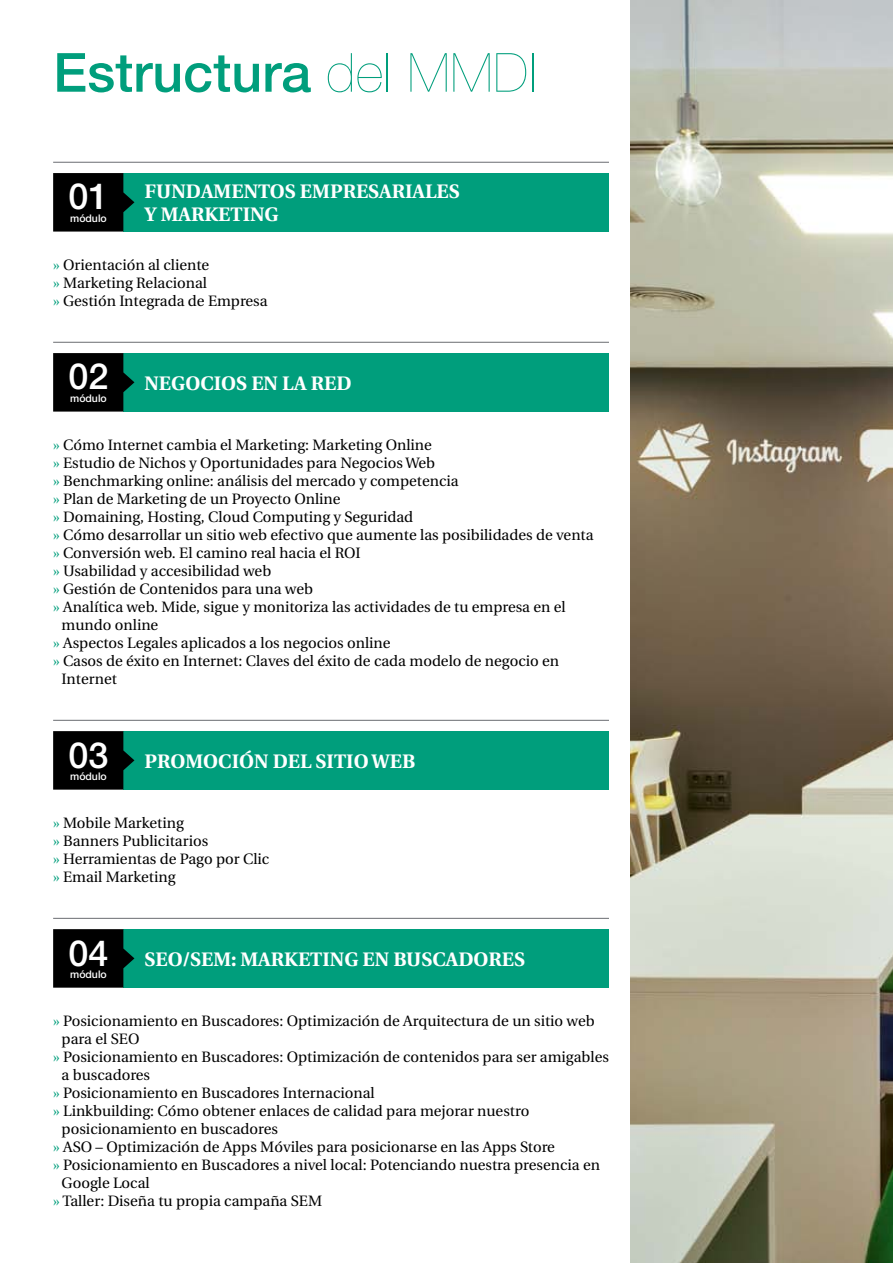
<style>
.page{position:relative;width:893px;height:1263px;background:#fff}
.page>*{position:absolute;margin:0;border:0;box-sizing:border-box;transform-origin:0 0}
.t1{font:500 54px "Helvetica Neue LT Std";color:#009e7c}
.t2{font:500 36px "Helvetica Neue LT Std";color:#fff}
.t3{font:700 19.5px/23.4px "Utopia";color:#fff}
.t4{font:15px/18px "Utopia";color:#000}
.t5{font:500 10.5px "Helvetica Neue LT Std";color:#fff}
.s1{font-weight:200}
.s2{color:#009e7c}
.s3{font-family:"Helvetica Neue LT Std";font-weight:500;font-size:36px}
</style>
<div class="page">
<div style="left:123px;top:731px;width:486px;height:59px;background:#009e7c"></div>
<svg style="left:53px;top:731px;width:81px;height:59px;background:#02130f"></svg>
<div style="left:123px;top:929px;width:486px;height:59px;background:#009e7c"></div>
<svg style="left:53px;top:929px;width:81px;height:59px;background:#02130f"></svg>
<div style="left:123px;top:353px;width:486px;height:59px;background:#009e7c"></div>
<svg style="left:53px;top:353px;width:81px;height:59px;background:#02130f"></svg>
<hr style="left:53px;top:162px;width:556px;height:1px;background:#6a6c71">
<hr style="left:53px;top:342px;width:556px;height:1px;background:#6a6c71">
<hr style="left:53px;top:720px;width:556px;height:1px;background:#6a6c71">
<hr style="left:53px;top:918px;width:556px;height:1px;background:#6a6c71">
<img style="left:630px;top:0;width:263px;height:1263px">
<div style="left:123px;top:173px;width:486px;height:59px;background:#009e7c"></div>
<svg style="left:53px;top:173px;width:81px;height:59px;background:#02130f"></svg>
<h1 class="t1" style="left:53px;top:40px;width:484px">Estructura <span class="s1">del MMDI</span></h1>
<h2 class="t2" style="left:68px;top:175px;width:42px">01</h2>
<p class="t5" style="left:70px;top:211px;width:38px">módulo</p>
<h3 class="t3" style="left:145px;top:180px;width:317px">FUNDAMENTOS EMPRESARIALES<br>Y MARKETING</h3>
<p class="t4" style="left:53px;top:256px;width:216px"><span class="s2">»</span> Orientación al cliente<br><span class="s2">»</span> Marketing Relacional<br><span class="s2">»</span> Gestión Integrada de Empresa</p>
<h3 class="t3" style="left:68px;top:371px;width:285px"><span class="s3">02</span> NEGOCIOS EN LA RED</h3>
<p class="t5" style="left:70px;top:391px;width:38px">módulo</p>
<p class="t4" style="left:53px;top:436px;width:380px"><span class="s2">»</span> Cómo Internet cambia el Marketing: Marketing Online</p>
<p class="t4" style="left:53px;top:454px;width:384px"><span class="s2">»</span> Estudio de Nichos y Oportunidades para Negocios Web</p>
<p class="t4" style="left:53px;top:472px;width:407px"><span class="s2">»</span> Benchmarking online: análisis del mercado y competencia</p>
<p class="t4" style="left:53px;top:490px;width:289px"><span class="s2">»</span> Plan de Marketing de un Proyecto Online</p>
<p class="t4" style="left:53px;top:508px;width:362px"><span class="s2">»</span> Domaining, Hosting, Cloud Computing y Seguridad</p>
<p class="t4" style="left:53px;top:526px;width:542px"><span class="s2">»</span> Cómo desarrollar un sitio web efectivo que aumente las posibilidades de venta</p>
<p class="t4" style="left:53px;top:544px;width:309px"><span class="s2">»</span> Conversión web. El camino real hacia el ROI</p>
<p class="t4" style="left:53px;top:562px;width:220px"><span class="s2">»</span> Usabilidad y accesibilidad web</p>
<p class="t4" style="left:53px;top:580px;width:261px"><span class="s2">»</span> Gestión de Contenidos para una web</p>
<p class="t4" style="left:53px;top:598px;width:514px"><span class="s2">»</span> Analítica web. Mide, sigue y monitoriza las actividades de tu empresa en el</p>
<p class="t4" style="left:62px;top:616px;width:98px">mundo online</p>
<p class="t4" style="left:53px;top:634px;width:339px"><span class="s2">»</span> Aspectos Legales aplicados a los negocios online</p>
<p class="t4" style="left:53px;top:652px;width:508px"><span class="s2">»</span> Casos de éxito en Internet: Claves del éxito de cada modelo de negocio en</p>
<p class="t4" style="left:62px;top:670px;width:57px">Internet</p>
<h3 class="t3" style="left:68px;top:749px;width:348px"><span class="s3">03</span> PROMOCIÓN DEL SITIO WEB</h3>
<p class="t5" style="left:70px;top:769px;width:38px">módulo</p>
<p class="t4" style="left:53px;top:814px;width:218px"><span class="s2">»</span> Mobile Marketing<br><span class="s2">»</span> Banners Publicitarios<br><span class="s2">»</span> Herramientas de Pago por Clic <span class="s2">»</span> Email Marketing</p>
<h3 class="t3" style="left:68px;top:947px;width:90px"><span class="s3">04</span> SEO</h3>
<h3 class="t3" style="left:183px;top:947px;width:22px">/SEM</h3>
<h3 class="t3" style="left:231px;top:947px;width:80px">: MARKETIN</h3>
<h3 class="t3" style="left:344px;top:947px;width:129px">G EN BUSCADORES</h3>
<p class="t5" style="left:70px;top:967px;width:38px">módulo</p>
<p class="t4" style="left:53px;top:1012px;width:543px"><span class="s2">»</span> Posicionamiento en Buscadores: Optimización de Arquitectura de un sitio web</p>
<p class="t4" style="left:62px;top:1030px;width:79px">para el SEO</p>
<p class="t4" style="left:53px;top:1048px;width:557px"><span class="s2">»</span> Posicionamiento en Buscadores: Optimización de contenidos para ser amigables</p>
<p class="t4" style="left:62px;top:1066px;width:90px">a buscadores</p>
<p class="t4" style="left:53px;top:1084px;width:323px"><span class="s2">»</span> Posicionamiento en Buscadores Internacional</p>
<p class="t4" style="left:53px;top:1102px;width:478px"><span class="s2">»</span> Linkbuilding: Cómo obtener enlaces de calidad para mejorar nuestro</p>
<p class="t4" style="left:62px;top:1120px;width:218px">posicionamiento en buscadores</p>
<p class="t4" style="left:53px;top:1138px;width:503px"><span class="s2">»</span> ASO – Optimización de Apps Móviles para posicionarse en las Apps Store</p>
<p class="t4" style="left:53px;top:1156px;width:548px"><span class="s2">»</span> Posicionamiento en Buscadores a nivel local: Potenciando nuestra presencia en</p>
<p class="t4" style="left:62px;top:1174px;width:90px">Google Local</p>
<p class="t4" style="left:53px;top:1192px;width:271px"><span class="s2">»</span> Taller: Diseña tu propia campaña SEM</p>
</div>
